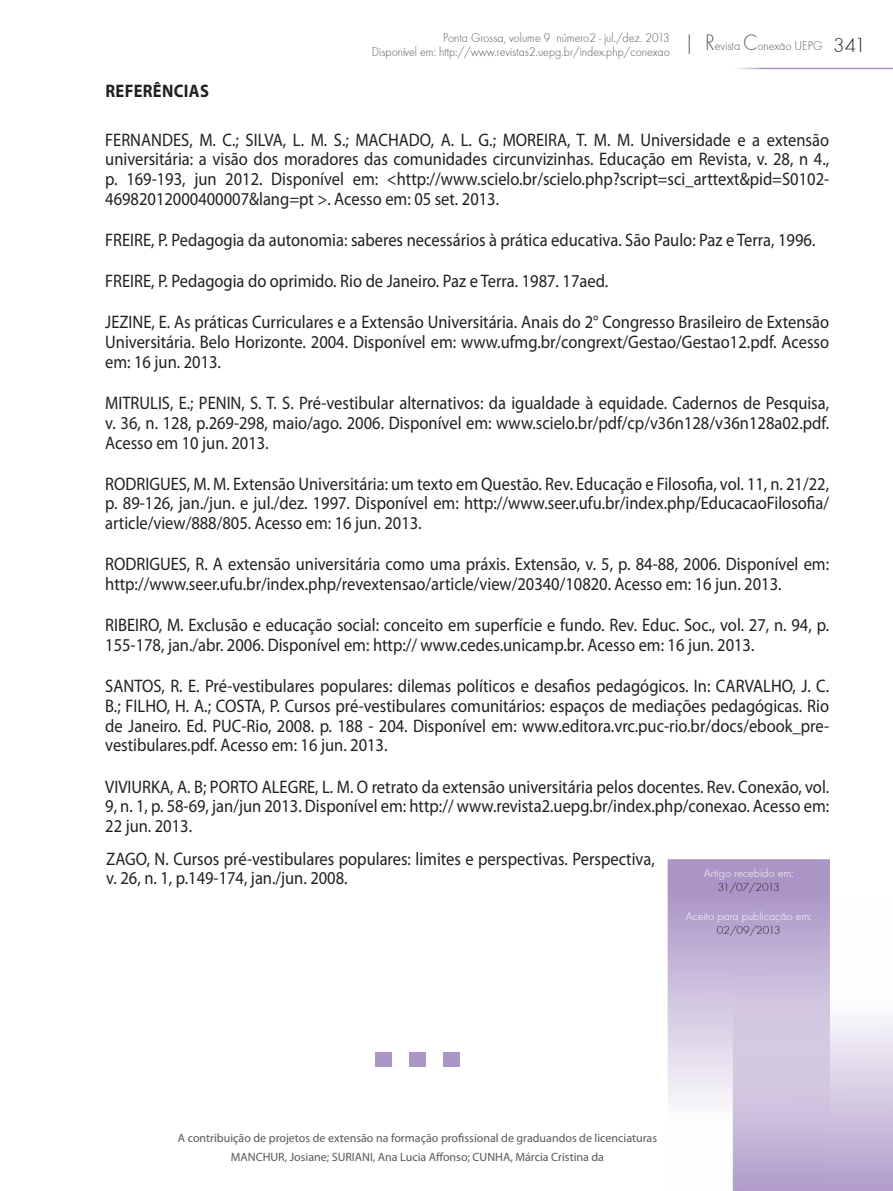
<style>
.page{position:relative;width:893px;height:1191px;background:#fff}
.page>*{position:absolute;margin:0;border:0;box-sizing:border-box;transform-origin:0 0}
.t1{font:21px "Futura TEE Ligh";color:#231f20}
.referencias{font:18.15px/19.8px "Myriad Pro";color:#231f20;text-align:justify;scale:.91 1}
.resumo_abstract{font:700 18.15px "Myriad Pro";letter-spacing:.02em;color:#231f20;scale:.91 1}
.resumo_abstract-2{font:13.2px "Futura TEE Ligh";color:#57585a;scale:.91 1}
.dados_artgo_rodape{font:12px "Myriad Pro";color:#57585a}
.sumario_artigo{font:12px/14.4px "Futura TEE Ligh";color:#fff;text-align:center}
.sumario_artigo-2{font:12px "Futura TEE Ligh";letter-spacing:-.07em;color:#231f20}
.s1{font-size:23.1px}
.s2{color:#231f20}
</style>
<div class="page">
<svg style="left:830px;top:1017px;width:63px;height:174px;background:#d3c8e1"></svg>
<svg style="left:668px;top:859px;width:162px;height:332px;background:#cbbedc"></svg>
<hr style="left:730px;top:68px;width:163px;height:1px;background:#ab95c6">
<div style="left:376px;top:1051px;width:16px;height:15px;background:#ab95c6"></div>
<div style="left:409px;top:1051px;width:17px;height:15px;background:#ab95c6"></div>
<div style="left:443px;top:1051px;width:16px;height:15px;background:#ab95c6"></div>
<p class="resumo_abstract-2" style="left:443px;top:30px;width:250px">Ponta Grossa, volume 9 número2 - jul./dez. 2013</p>
<p class="resumo_abstract-2" style="left:372px;top:44px;width:329px">Disponível em: http://www.revistas2.uepg.br/index.php/conexao</p>
<p class="resumo_abstract-2" style="left:684px;top:38px;width:153px"><span class="s1">| R</span>evista <span class="s1">C</span>onexao UEPG</p>
<p class="resumo_abstract-2" style="left:781px;top:35px;width:4px">-</p>
<p class="t1" style="left:833px;top:33px;width:34px">341</p>
<p class="resumo_abstract" style="left:105px;top:79px;width:115px">REFERÊNCIAS</p>
<p class="referencias" style="left:105px;top:129px;width:797px">FERNANDES, M. C.; SILVA, L. M. S.; MACHADO, A. L. G.; MOREIRA, T. M. M. Universidade e a extensão universitária: a visão dos moradores das comunidades circunvizinhas. Educação em Revista, v. 28, n 4., p. 169-193, jun 2012. Disponível em: &lt;http://www.scielo.br/scielo.php?script=sci_arttext&amp;pid=S0102- 46982012000400007&amp;lang=pt &gt;. Acesso em: 05 set. 2013.</p>
<p class="referencias" style="left:105px;top:230px;width:782px">FREIRE, P. Pedagogia da autonomia: saberes necessários à prática educativa. São Paulo: Paz e Terra, 1996.</p>
<p class="referencias" style="left:105px;top:271px;width:554px">FREIRE, P. Pedagogia do oprimido. Rio de Janeiro. Paz e Terra. 1987. 17aed.</p>
<p class="referencias" style="left:105px;top:312px;width:797px">JEZINE, E. As práticas Curriculares e a Extensão Universitária. Anais do 2° Congresso Brasileiro de Extensão Universitária. Belo Horizonte. 2004. Disponível em: www.ufmg.br/congrext/Gestao/Gestao12.pdf. Acesso em: 16 jun. 2013.</p>
<p class="referencias" style="left:105px;top:392px;width:797px">MITRULIS, E.; PENIN, S. T. S. Pré-vestibular alternativos: da igualdade à equidade. Cadernos de Pesquisa, v. 36, n. 128, p.269-298, maio/ago. 2006. Disponível em: www.scielo.br/pdf/cp/v36n128/v36n128a02.pdf.<br>Acesso em 10 jun. 2013.</p>
<p class="referencias" style="left:105px;top:473px;width:797px">RODRIGUES, M. M. Extensão Universitária: um texto em Questão. Rev. Educação e Filosofia, vol. 11, n. 21/22, p. 89-126, jan./jun. e jul./dez. 1997. Disponível em: http://www.seer.ufu.br/index.php/EducacaoFilosofia/ article/view/888/805. Acesso em: 16 jun. 2013.</p>
<p class="referencias" style="left:105px;top:554px;width:797px">RODRIGUES, R. A extensão universitária como uma práxis. Extensão, v. 5, p. 84-88, 2006. Disponível em: http://www.seer.ufu.br/index.php/revextensao/article/view/20340/10820. Acesso em: 16 jun. 2013.</p>
<p class="referencias" style="left:105px;top:615px;width:797px">RIBEIRO, M. Exclusão e educação social: conceito em superfície e fundo. Rev. Educ. Soc., vol. 27, n. 94, p.<br>155-178, jan./abr. 2006. Disponível em: http:// www.cedes.unicamp.br. Acesso em: 16 jun. 2013.</p>
<p class="referencias" style="left:105px;top:676px;width:797px">SANTOS, R. E. Pré-vestibulares populares: dilemas políticos e desafios pedagógicos. In: CARVALHO, J. C.<br>B.; FILHO, H. A.; COSTA, P. Cursos pré-vestibulares comunitários: espaços de mediações pedagógicas. Rio de Janeiro. Ed. PUC-Rio, 2008. p. 188 - 204. Disponível em: www.editora.vrc.puc-rio.br/docs/ebook_pre&shy;vestibulares.pdf. Acesso em: 16 jun. 2013.</p>
<p class="referencias" style="left:105px;top:776px;width:797px">VIVIURKA, A. B; PORTO ALEGRE, L. M. O retrato da extensão universitária pelos docentes. Rev. Conexão, vol.<br>9, n. 1, p. 58-69, jan/jun 2013. Disponível em: http:// www.revista2.uepg.br/index.php/conexao. Acesso em:<br>22 jun. 2013.</p>
<p class="referencias" style="left:106px;top:848px;width:604px">ZAGO, N. Cursos pré-vestibulares populares: limites e perspectivas. Perspectiva, v. 26, n. 1, p.149-174, jan./jun. 2008.</p>
<p class="sumario_artigo" style="left:704px;top:865px;width:91px">Artigo recebido em:</p>
<p class="sumario_artigo-2" style="left:718px;top:880px;width:64px">31/07/2013</p>
<p class="sumario_artigo" style="left:686px;top:908px;width:128px">Aceito para publicação em:<br><span class="s2">02/09/2013</span></p>
<p class="dados_artgo_rodape" style="left:178px;top:1131px;width:481px">A contribuição de projetos de extensão na formação profissional de graduandos de licenciaturas</p>
<p class="dados_artgo_rodape" style="left:231px;top:1149px;width:375px">MANCHUR, Josiane; SURIANI, Ana Lucia Affonso; CUNHA, Márcia Cristina da</p>
</div>
